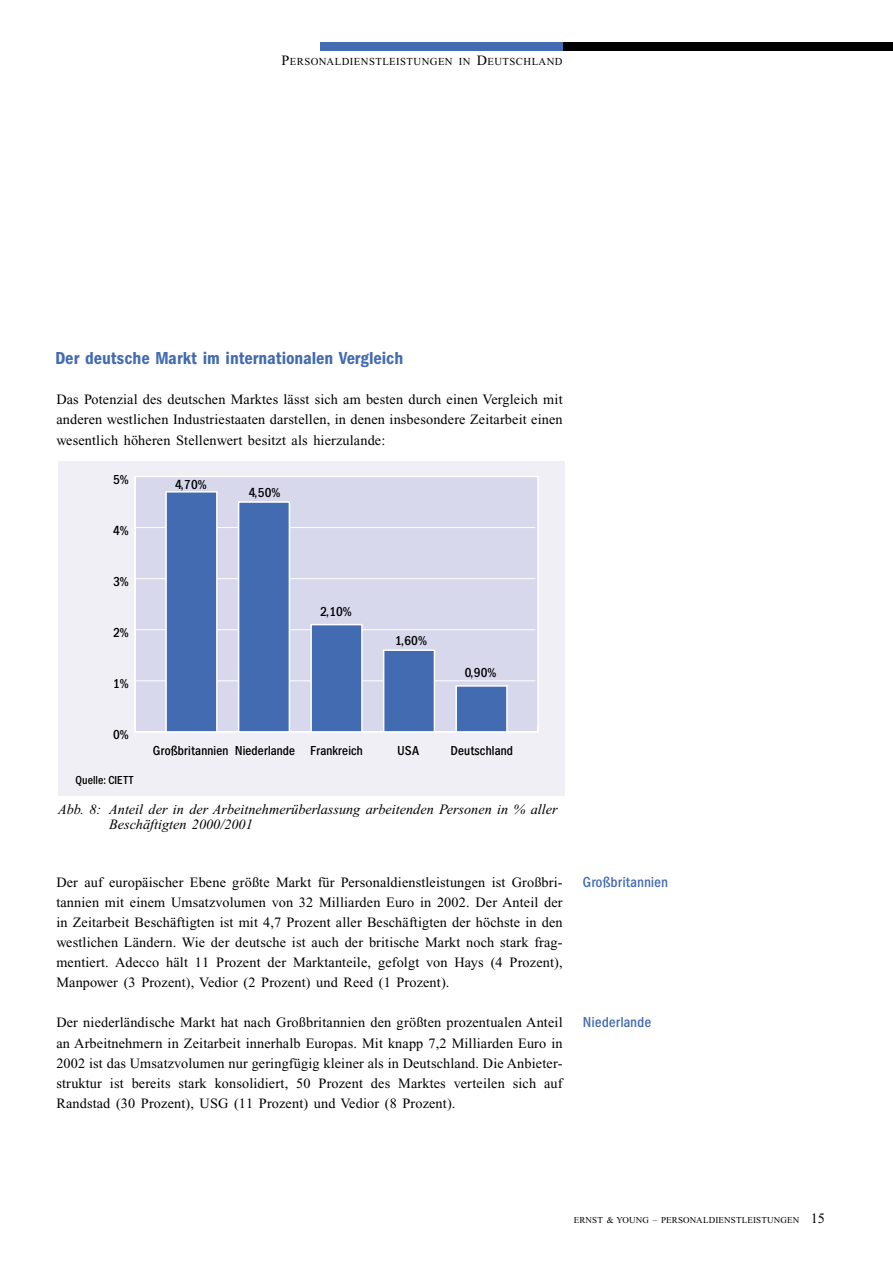
<style>
.page{position:relative;width:893px;height:1263px;background:#fff}
.page>*{position:absolute;margin:0;border:0;box-sizing:border-box;transform-origin:0 0}
.t1{font:18px "EY Gothic Cond Demi";letter-spacing:.01em;color:#436bb1}
.t2{font:15px "EY Gothic Cond Med";letter-spacing:.01em;color:#436bb1}
.t3{font:14.25px/20.1px "Times";letter-spacing:.01em;color:#000;text-align:justify}
.t4{font:italic 14.25px/15px "Times";color:#000}
.t5{font:13.5px "EY Gothic Cond Med";color:#000}
.t6{font:12px "EY Gothic Cond Med";color:#000}
.t7{font:10.65px "Times";letter-spacing:.04em;color:#000}
.t8{font:9px "Times";letter-spacing:.02em;color:#000}
.s1{font-size:14.25px}
</style>
<div class="page">
<div style="left:562px;top:43px;width:330px;height:8px;background:#000"></div>
<div style="left:320px;top:43px;width:242px;height:8px;background:#436bb1"></div>
<div style="left:58px;top:462px;width:506px;height:333px;background:#f0eff6"></div>
<div style="left:134px;top:476px;width:404px;height:257px;background:#d7d8ec;border:2px solid #fff"></div>
<hr style="left:135px;top:731px;width:403px;height:2px;background:#fff">
<hr style="left:134px;top:476px;width:2px;height:256px;background:#fff">
<svg style="left:134px;top:726px;width:11px;height:7px"></svg>
<hr style="left:135px;top:680px;width:400px;height:1px;background:#fff">
<hr style="left:135px;top:629px;width:400px;height:1px;background:#fff">
<hr style="left:135px;top:578px;width:400px;height:1px;background:#fff">
<hr style="left:135px;top:527px;width:400px;height:1px;background:#fff">
<div style="left:455px;top:685px;width:52px;height:48px;background:#436bb1;border:2px solid #fff"></div>
<div style="left:383px;top:649px;width:52px;height:84px;background:#436bb1;border:2px solid #fff"></div>
<div style="left:310px;top:624px;width:52px;height:109px;background:#436bb1;border:2px solid #fff"></div>
<div style="left:238px;top:501px;width:52px;height:232px;background:#436bb1;border:2px solid #fff"></div>
<div style="left:165px;top:491px;width:52px;height:242px;background:#436bb1;border:2px solid #fff"></div>
<p class="t7" style="left:281px;top:58px;width:283px"><span class="s1">P</span>ERSONALDIENSTLEISTUNGEN IN <span class="s1">D</span>EUTSCHLAND</p>
<p class="t1" style="left:56px;top:353px;width:349px">Der deutsche Markt im internationalen Vergleich</p>
<p class="t3" style="left:56px;top:391px;width:507px">Das Potenzial des deutschen Marktes lässt sich am besten durch einen Vergleich mit anderen westlichen Industriestaaten darstellen, in denen insbesondere Zeitarbeit einen wesentlich höheren Stellenwert besitzt als hierzulande:</p>
<p class="t5" style="left:113px;top:475px;width:17px">5%</p>
<p class="t5" style="left:113px;top:526px;width:17px">4%</p>
<p class="t5" style="left:113px;top:577px;width:17px">3%</p>
<p class="t5" style="left:113px;top:629px;width:17px">2%</p>
<p class="t5" style="left:113px;top:680px;width:17px">1%</p>
<p class="t5" style="left:113px;top:731px;width:17px">0%</p>
<p class="t5" style="left:175px;top:480px;width:33px">4,70%</p>
<p class="t5" style="left:249px;top:489px;width:33px">4,50%</p>
<p class="t5" style="left:320px;top:607px;width:33px">2,10%</p>
<p class="t5" style="left:395px;top:637px;width:33px">1,60%</p>
<p class="t5" style="left:465px;top:669px;width:33px">0,90%</p>
<p class="t5" style="left:154px;top:747px;width:211px">Großbritannien Niederlande Frankreich</p>
<p class="t5" style="left:398px;top:747px;width:23px">USA</p>
<p class="t5" style="left:451px;top:747px;width:64px">Deutschland</p>
<p class="t6" style="left:76px;top:776px;width:59px">Quelle: CIETT</p>
<p class="t4" style="left:109px;top:803px;width:450px;text-indent:-51px">Abb. 8: Anteil der in der Arbeitnehmerüberlassung arbeitenden Personen in % aller<br>Beschäftigten 2000/2001</p>
<p class="t3" style="left:56px;top:873px;width:507px">Der auf europäischer Ebene größte Markt für Personaldienstleistungen ist Großbri&shy;tannien mit einem Umsatzvolumen von 32 Milliarden Euro in 2002. Der Anteil der in Zeitarbeit Beschäftigten ist mit 4,7 Prozent aller Beschäftigten der höchste in den westlichen Ländern. Wie der deutsche ist auch der britische Markt noch stark frag&shy;mentiert. Adecco hält 11 Prozent der Marktanteile, gefolgt von Hays (4 Prozent), Manpower (3 Prozent), Vedior (2 Prozent) und Reed (1 Prozent).</p>
<p class="t3" style="left:56px;top:1014px;width:507px">Der niederländische Markt hat nach Großbritannien den größten prozentualen Anteil an Arbeitnehmern in Zeitarbeit innerhalb Europas. Mit knapp 7,2 Milliarden Euro in 2002 ist das Umsatzvolumen nur geringfügig kleiner als in Deutschland. Die Anbieter&shy;struktur ist bereits stark konsolidiert, 50 Prozent des Marktes verteilen sich auf Randstad (30 Prozent), USG (11 Prozent) und Vedior (8 Prozent).</p>
<p class="t2" style="left:584px;top:878px;width:87px">Großbritannien</p>
<p class="t2" style="left:584px;top:1018px;width:70px">Niederlande</p>
<p class="t8" style="left:573px;top:1217px;width:227px">ERNST &amp; YOUNG – PERSONALDIENSTLEISTUNGEN</p>
<p class="t3" style="left:810px;top:1210px;width:16px">15</p>
</div>
